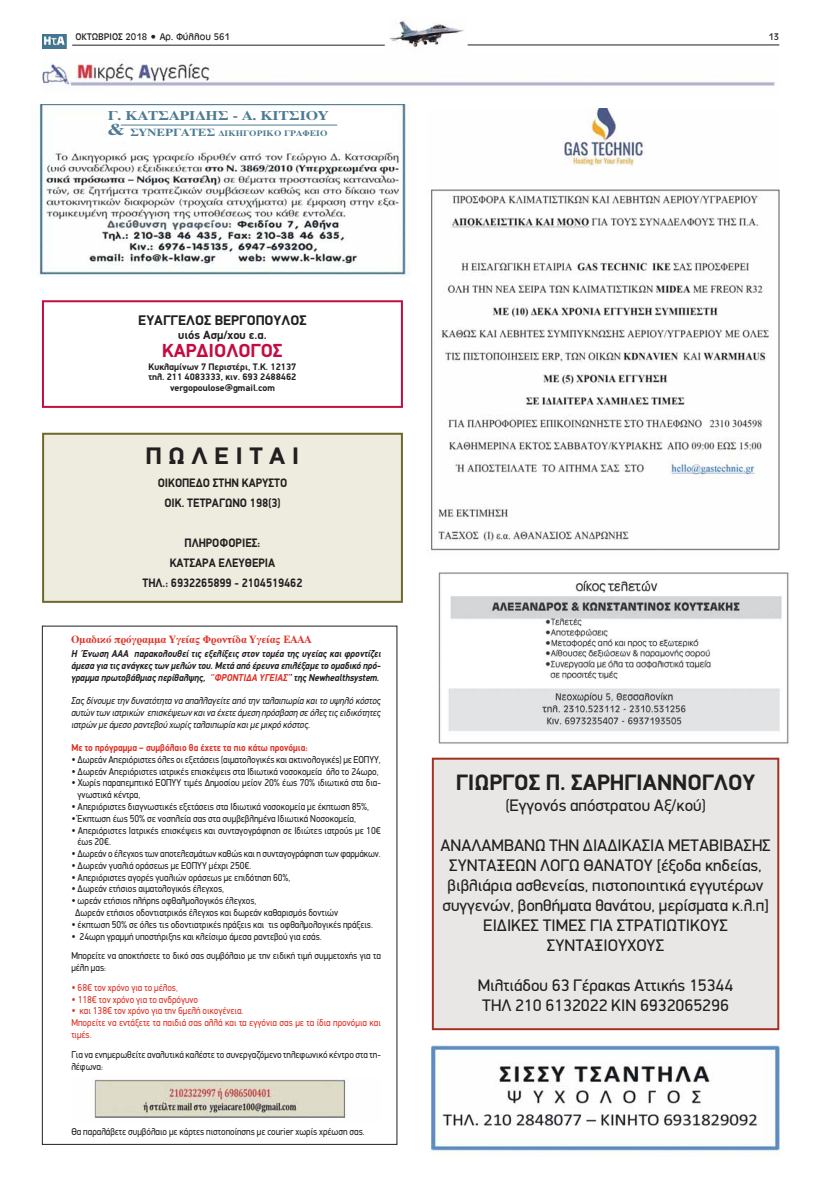
<style>
.page{position:relative;width:827px;height:1195px;background:#fff}
.page>*{position:absolute;margin:0;border:0;box-sizing:border-box;transform-origin:0 0}
.t1{font:700 24px "PF Din Display";letter-spacing:.25em;color:#231f20;scale:1.07 1}
.t2{font:700 22.4px "PF Din Display";color:#231f20}
.t3{font:700 19px "PF Din Display";color:#c40c42}
.t4{font:16.8px/20px "PF Din Display";color:#231f20;text-align:center}
.t5{font:700 14px "PF Din Display";color:#231f20}
.t6{font:13.5px "UB Times Bold";color:#4d7b93;scale:1.21 1}
.t7{font:700 12.3px/19.9px "PF Din Display";color:#231f20;text-align:center;scale:.91 1}
.t8{font:700 12px "PF Din Display";color:#231f20}
.t9{font:11.1px "UB Times Bold";color:#e03125}
.t10{font:10.1px/11.8px "PF Din Display";color:#231f20;scale:.9 1}
.t11{font:italic 700 10.1px/11.8px "PF Din Display";color:#231f20;text-align:justify;scale:.9 1}
.t12{font:italic 10.1px/11.8px "PF Din Display";color:#231f20;text-align:justify;scale:.9 1}
.t13{font:10.1px/11.8px "PF Din Display";color:#e03125;scale:.9 1}
.t14{font:700 10.1px "PF Din Display";color:#e03125;scale:.9 1}
.t15{font:10px "UB Antique Olive";color:#231f20}
.t16{font:700 9.5px/10.5px "PF Din Display";color:#231f20;text-align:center}
.t17{font:8.4px "UB Times Bold";letter-spacing:.015em;color:#4d7b93;scale:1.15 1}
.s1{font-size:16.7px}
.s2{font-size:11px}
.s3{color:#e03125}
</style>
<div class="page">
<img style="left:42px;top:34px;width:25px;height:15px">
<hr style="left:72px;top:45px;width:313px;height:1px;background:#231f20">
<hr style="left:468px;top:44px;width:311px;height:1px;background:#231f20">
<img style="left:390px;top:19px;width:74px;height:29px">
<img style="left:39px;top:104px;width:371px;height:173px">
<div style="left:108px;top:109px;width:284px;height:32px;background:#fff"></div>
<hr style="left:121px;top:124px;width:216px;height:1px;background:#4d7b93">
<img style="left:438px;top:572px;width:351px;height:172px">
<img style="left:42px;top:63px;width:737px;height:25px">
<img style="left:430px;top:109px;width:349px;height:442px">
<div style="left:42px;top:300px;width:361px;height:108px;border:2px solid #c40c42"></div>
<img style="left:432px;top:1045px;width:347px;height:107px">
<img style="left:94px;top:1079px;width:252px;height:39px">
<div style="left:44px;top:434px;width:357px;height:166px;background:#eeecdf"></div>
<div style="left:42px;top:432px;width:361px;height:170px;border:2px solid #6e692a"></div>
<div style="left:434px;top:759px;width:343px;height:268px;background:#e8e7e6"></div>
<div style="left:432px;top:757px;width:347px;height:272px;border:2px solid #a53022"></div>
<p class="t15" style="left:76px;top:31px;width:156px">ΟΚΤΩΒΡΙΟΣ 2018 • Αρ. Φύλλου 561</p>
<p class="t15" style="left:768px;top:31px;width:12px">13</p>
<h3 class="t6" style="left:108px;top:110px;width:184px">Γ. ΚΑΤΣΑΡΙΔΗΣ - Α. ΚΙΤΣΙΟΥ</h3>
<p class="t17" style="left:107px;top:130px;width:193px"><span class="s1">&amp;</span> <span class="s2">ΣΥΝΕΡΓΑΤΕΣ</span> ΔΙΚΗΓΟΡΙΚΟ ΓΡΑΦΕΙΟ</p>
<h3 class="t5" style="left:138px;top:315px;width:170px">ΕΥΑΓΓΕΛΟΣ ΒΕΡΓΟΠΟΥΛΟΣ</h3>
<p class="t8" style="left:178px;top:330px;width:90px">υιός Ασμ/χου ε.α.</p>
<h3 class="t3" style="left:162px;top:343px;width:122px">ΚΑΡΔΙΟΛΟΓΟΣ</h3>
<p class="t16" style="left:149px;top:362px;width:149px">Κυκλαμίνων 7 Περιστέρι, Τ.Κ. 12137 τηλ. 211 4083333, κιν. 693 2488462 vergopoulose@gmail.com</p>
<h1 class="t1" style="left:146px;top:446px;width:145px">ΠΩΛΕΙΤΑΙ</h1>
<p class="t7" style="left:158px;top:474px;width:144px">ΟΙΚΟΠΕΔΟ ΣΤΗΝ ΚΑΡΥΣΤΟ<br>ΟΙΚ. ΤΕΤΡΑΓΩΝΟ 198(3)</p>
<p class="t7" style="left:143px;top:533px;width:177px">ΠΛΗΡΟΦΟΡΙΕΣ:<br>ΚΑΤΣΑΡΑ ΕΛΕΥΘΕΡΙΑ<br>ΤΗΛ.: 6932265899 - 2104519462</p>
<p class="t9" style="left:71px;top:635px;width:242px">Ομαδικό πρόγραμμα Υγείας Φροντίδα Υγείας ΕΑΑA</p>
<p class="t11" style="left:71px;top:647px;width:345px">Η Ένωση ΑΑΑ παρακολουθεί τις εξελίξεις στον τομέα της υγείας και φροντίζει άμεσα για τις ανάγκες των μελών του. Μετά από έρευνα επιλέξαμε το ομαδικό πρό&shy;γραμμα πρωτοβάθμιας περίθαλψης, <span class="s3">‘’ΦΡΟΝΤΙΔΑ ΥΓΕΙΑΣ’</span>’ της Newhealthsystem.</p>
<p class="t12" style="left:71px;top:695px;width:345px">Σας δίνουμε την δυνατότητα να απαλλαγείτε από την ταλαιπωρία και το υψηλό κόστος αυτών των ιατρικών επισκέψεων και να έχετε άμεση πρόσβαση σε όλες τις ειδικότητες ιατρών με άμεσο ραντεβού χωρίς ταλαιπωρία και με μικρό κόστος.</p>
<p class="t14" style="left:71px;top:743px;width:264px">Με το πρόγραμμα – συμβόλαιο θα έχετε τα πιο κάτω προνόμια:</p>
<p class="t10" style="left:71px;top:754px;width:345px">• Δωρεάν Απεριόριστες όλες οι εξετάσεις (αιματολογικές και ακτινολογικές) με ΕΟΠΥΥ,</p>
<p class="t10" style="left:71px;top:766px;width:343px">• Δωρεάν Απεριόριστες ιατρικές επισκέψεις στα Ιδιωτικά νοσοκομεία όλο το 24ωρο,</p>
<p class="t10" style="left:78px;top:778px;width:338px;text-indent:-6px">• Χωρίς παραπεμπτικό ΕΟΠΥΥ τιμές Δημοσίου μείον 20% έως 70% ιδιωτικά στα δια&shy;γνωστικά κέντρα,</p>
<p class="t10" style="left:71px;top:801px;width:332px">• Απεριόριστες διαγνωστικές εξετάσεις στα Ιδιωτικά νοσοκομεία με έκπτωση 85%,</p>
<p class="t10" style="left:71px;top:813px;width:318px">• Έκπτωση έως 50% σε νοσηλεία σας στα συμβεβλημένα Ιδιωτικά Νοσοκομεία,</p>
<p class="t10" style="left:78px;top:825px;width:338px;text-indent:-6px">• Απεριόριστες Ιατρικές επισκέψεις και συνταγογράφηση σε Ιδιώτες ιατρούς με 10€ έως 20€.</p>
<p class="t10" style="left:71px;top:848px;width:345px">• Δωρεάν ο έλεγχος των αποτελεσμάτων καθώς και η συνταγογράφηση των φαρμάκων.</p>
<p class="t10" style="left:71px;top:860px;width:202px">• Δωρεάν γυαλιά οράσεως με ΕΟΠΥΥ μέχρι 250€.</p>
<p class="t10" style="left:71px;top:872px;width:245px">• Απεριόριστες αγορές γυαλιών οράσεως με επιδότηση 60%,</p>
<p class="t10" style="left:71px;top:883px;width:171px">• Δωρεάν ετήσιος αιματολογικός έλεγχος,</p>
<p class="t10" style="left:75px;top:895px;width:294px;text-indent:-4px">• ωρεάν ετήσιος πλήρης οφθαλμολογικός έλεγχος,<br>Δωρεάν ετήσιος οδοντιατρικός έλεγχος και δωρεάν καθαρισμός δοντιών</p>
<p class="t10" style="left:71px;top:919px;width:337px">• έκπτωση 50% σε όλες τις οδοντιατρικές πράξεις και τις οφθαλμολογικές πράξεις.</p>
<p class="t10" style="left:71px;top:926px;width:345px;line-height:19.8px">• 24ωρη γραμμή υποστήριξης και κλείσιμο άμεσα ραντεβού για εσάς.<br>Μπορείτε να αποκτήσετε το δικό σας συμβόλαιο με την ειδική τιμή συμμετοχής για τα</p>
<p class="t10" style="left:71px;top:962px;width:40px">μέλη μας:</p>
<p class="t13" style="left:71px;top:982px;width:120px">• 68€ τον χρόνο για το μέλος,</p>
<p class="t13" style="left:71px;top:994px;width:142px">• 118€ τον χρόνο για το ανδρόγυνο</p>
<p class="t13" style="left:71px;top:1005px;width:345px">• και 138€ τον χρόνο για την 6μελή οικογένεια.<br>Μπορείτε να εντάξετε τα παιδιά σας αλλά και τα εγγόνια σας με τα ίδια προνόμια και τιμές.</p>
<p class="t10" style="left:71px;top:1049px;width:345px">Για να ενημερωθείτε αναλυτικά καλέστε το συνεργαζόμενο τηλεφωνικό κέντρο στα τη&shy;λέφωνα:</p>
<p class="t10" style="left:71px;top:1126px;width:327px">Θα παραλάβετε συμβόλαιο με κάρτες πιστοποίησης με courier χωρίς χρέωση σας.</p>
<h2 class="t2" style="left:456px;top:773px;width:301px">ΓΙΩΡΓΟΣ Π. ΣΑΡΗΓΙΑΝΝΟΓΛΟΥ</h2>
<h3 class="t4" style="left:505px;top:796px;width:202px">(Εγγονός απόστρατου Αξ/κού)</h3>
<h3 class="t4" style="left:440px;top:836px;width:332px">ΑΝΑΛΑΜΒΑΝΩ ΤΗΝ ΔΙΑΔΙΚΑΣΙΑ ΜΕΤΑΒΙΒΑΣΗΣ ΣΥΝΤΑΞΕΩΝ ΛΟΓΩ ΘΑΝΑΤΟΥ [έξοδα κηδείας, βιβλιάρια ασθενείας, πιστοποιητικά εγγυτέρων συγγενών, βοηθήματα θανάτου, μερίσματα κ.λ.π] ΕΙΔΙΚΕΣ ΤΙΜΕΣ ΓΙΑ ΣΤΡΑΤΙΩΤΙΚΟΥΣ ΣΥΝΤΑΞΙΟΥΧΟΥΣ</h3>
<h3 class="t4" style="left:478px;top:976px;width:257px;text-align:left">Μιλτιάδου 63 Γέρακας Αττικής 15344<br>ΤΗΛ 210 6132022 ΚΙΝ 6932065296</h3>
</div>
